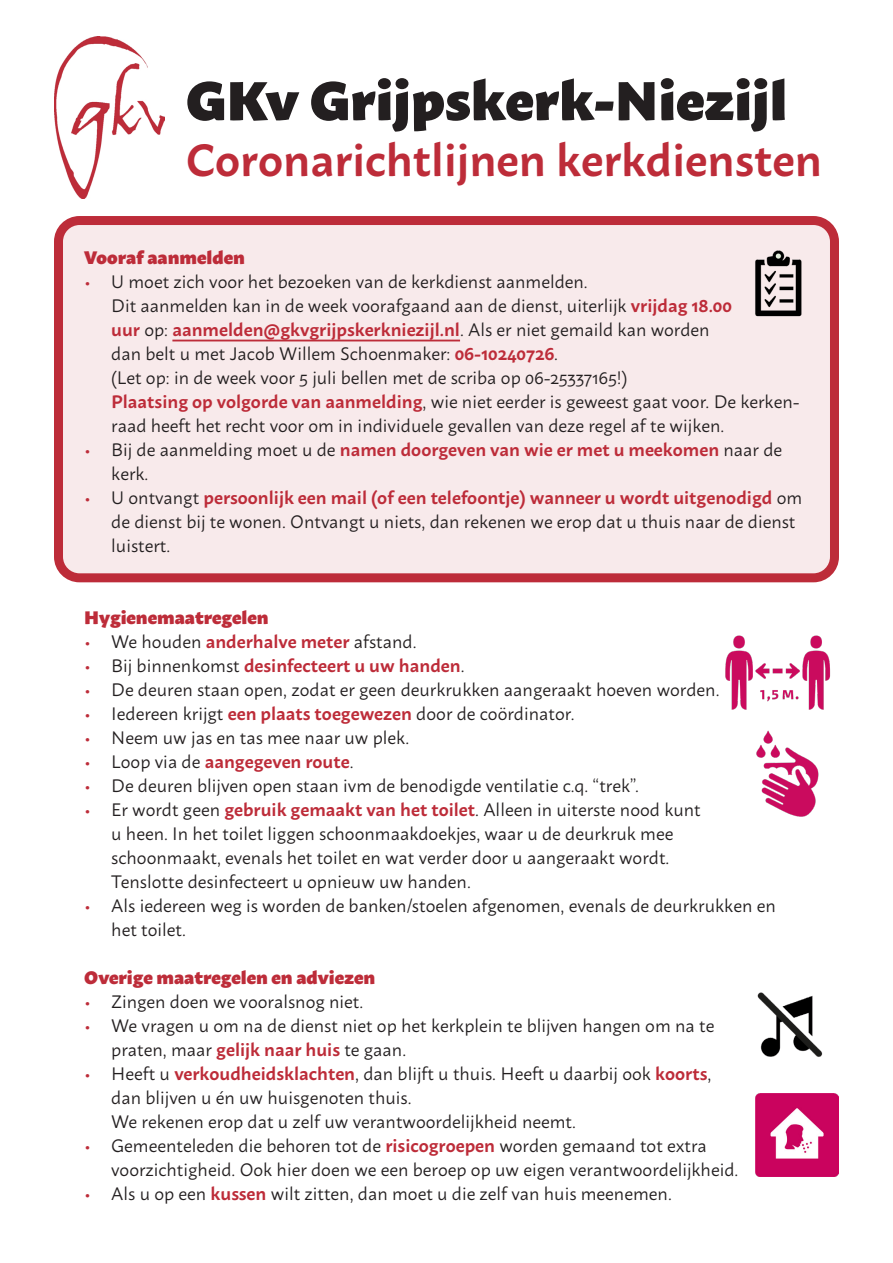
<style>
.page{position:relative;width:893px;height:1263px;background:#fff}
.page>*{position:absolute;margin:0;border:0;box-sizing:border-box;transform-origin:0 0}
.t1{font:900 54px "Macho";color:#231f20}
.t2{font:600 45px "Macho";color:#bd2c39}
.t3{font:18px/24px "Macho";color:#231f20}
.t4{font:600 18px/24px "Macho";color:#bd2c39}
.t5{font:900 18px "Macho";color:#bd2c39}
.s1{color:#bd2c39}
.s2{font-weight:600;color:#bd2c39}
.s3{font-weight:400}
.s4{font-weight:400;color:#231f20}
</style>
<div class="page">
<img style="left:54px;top:36px;width:110px;height:163px">
<div style="left:58px;top:221px;width:776px;height:357px;background:#f8eaeb;border-radius:21px"></div>
<hr style="left:172px;top:340px;width:288px;height:1px;background:#bd2c39">
<div style="left:54px;top:216px;width:785px;height:366px;border:9px solid #bd2c39;border-radius:21px"></div>
<img style="left:755px;top:250px;width:47px;height:67px">
<img style="left:725px;top:635px;width:106px;height:75px">
<img style="left:756px;top:730px;width:63px;height:87px">
<img style="left:756px;top:1093px;width:83px;height:83px">
<img style="left:757px;top:992px;width:66px;height:65px">
<p class="t1" style="left:186px;top:51px;width:603px">GKv Grijpskerk-Niezijl</p>
<p class="t2" style="left:186px;top:119px;width:638px">Coronarichtlijnen kerkdiensten</p>
<p class="t5" style="left:84px;top:241px;width:162px">Vooraf aanmelden</p>
<p class="t3" style="left:111px;top:268px;width:690px;text-indent:-27px"><span class="s1">•</span> U moet zich voor het bezoeken van de kerkdienst aanmelden.<br>Dit aanmelden kan in de week voorafgaand aan de dienst, uiterlijk <span class="s2">vrijdag 18.00<br>uur</span> op: <span class="s2">aanmelden@gkvgrijpskerkniezijl.nl</span>. Als er niet gemaild kan worden<br>dan belt u met Jacob Willem Schoenmaker: <span class="s2">06-10240726</span>.<br>(Let op: in de week voor 5 juli bellen met de scriba op 06-25337165!)<br><span class="s2">Plaatsing op volgorde van aanmelding</span>, wie niet eerder is geweest gaat voor. De kerken&shy;raad heeft het recht voor om in individuele gevallen van deze regel af te wijken.</p>
<p class="t4" style="left:111px;top:436px;width:672px;text-indent:-27px"><span class="s3">•</span> <span class="s4">Bij de aanmelding moet u de</span> namen doorgeven van wie er met u meekomen <span class="s4">naar de kerk.</span></p>
<p class="t3" style="left:111px;top:484px;width:692px;text-indent:-27px"><span class="s1">•</span> U ontvangt <span class="s2">persoonlijk een mail (of een telefoontje) wanneer u wordt uitgenodigd</span> om de dienst bij te wonen. Ontvangt u niets, dan rekenen we erop dat u thuis naar de dienst luistert.</p>
<p class="t5" style="left:84px;top:601px;width:186px">Hygienemaatregelen</p>
<p class="t3" style="left:84px;top:628px;width:334px"><span class="s1">•</span> We houden <span class="s2">anderhalve meter</span> afstand.</p>
<p class="t4" style="left:84px;top:652px;width:382px"><span class="s3">•</span> <span class="s4">Bij binnenkomst</span> desinfecteert u uw handen<span class="s4">.</span></p>
<p class="t3" style="left:84px;top:676px;width:637px"><span class="s1">•</span> De deuren staan open, zodat er geen deurkrukken aangeraakt hoeven worden.</p>
<p class="t3" style="left:84px;top:700px;width:492px"><span class="s1">•</span> Iedereen krijgt <span class="s2">een plaats toegewezen</span> door de coördinator.</p>
<p class="t3" style="left:84px;top:724px;width:327px"><span class="s1">•</span> Neem uw jas en tas mee naar uw plek.</p>
<p class="t4" style="left:84px;top:748px;width:271px"><span class="s3">•</span> <span class="s4">Loop via de</span> aangegeven route<span class="s4">.</span></p>
<p class="t3" style="left:84px;top:772px;width:556px"><span class="s1">•</span> De deuren blijven open staan ivm de benodigde ventilatie c.q. “trek”.</p>
<p class="t3" style="left:111px;top:796px;width:591px;text-indent:-27px"><span class="s1">•</span> Er wordt geen <span class="s2">gebruik gemaakt van het toilet</span>. Alleen in uiterste nood kunt u heen. In het toilet liggen schoonmaakdoekjes, waar u de deurkruk mee schoonmaakt, evenals het toilet en wat verder door u aangeraakt wordt.<br>Tenslotte desinfecteert u opnieuw uw handen.</p>
<p class="t3" style="left:111px;top:892px;width:666px;text-indent:-27px"><span class="s1">•</span> Als iedereen weg is worden de banken/stoelen afgenomen, evenals de deurkrukken en het toilet.</p>
<p class="t5" style="left:84px;top:961px;width:293px">Overige maatregelen en adviezen</p>
<p class="t3" style="left:84px;top:988px;width:281px"><span class="s1">•</span> Zingen doen we vooralsnog niet.</p>
<p class="t3" style="left:111px;top:1012px;width:605px;text-indent:-27px"><span class="s1">•</span> We vragen u om na de dienst niet op het kerkplein te blijven hangen om na te praten, maar <span class="s2">gelijk naar huis</span> te gaan.</p>
<p class="t3" style="left:111px;top:1060px;width:602px;text-indent:-27px"><span class="s1">•</span> Heeft u <span class="s2">verkoudheidsklachten</span>, dan blijft u thuis. Heeft u daarbij ook <span class="s2">koorts</span>, dan blijven u én uw huisgenoten thuis.<br>We rekenen erop dat u zelf uw verantwoordelijkheid neemt.</p>
<p class="t3" style="left:111px;top:1132px;width:629px;text-indent:-27px"><span class="s1">•</span> Gemeenteleden die behoren tot de <span class="s2">risicogroepen</span> worden gemaand tot extra voorzichtigheid. Ook hier doen we een beroep op uw eigen verantwoordelijkheid.</p>
<p class="t3" style="left:84px;top:1180px;width:589px"><span class="s1">•</span> Als u op een <span class="s2">kussen</span> wilt zitten, dan moet u die zelf van huis meenemen.</p>
</div>
